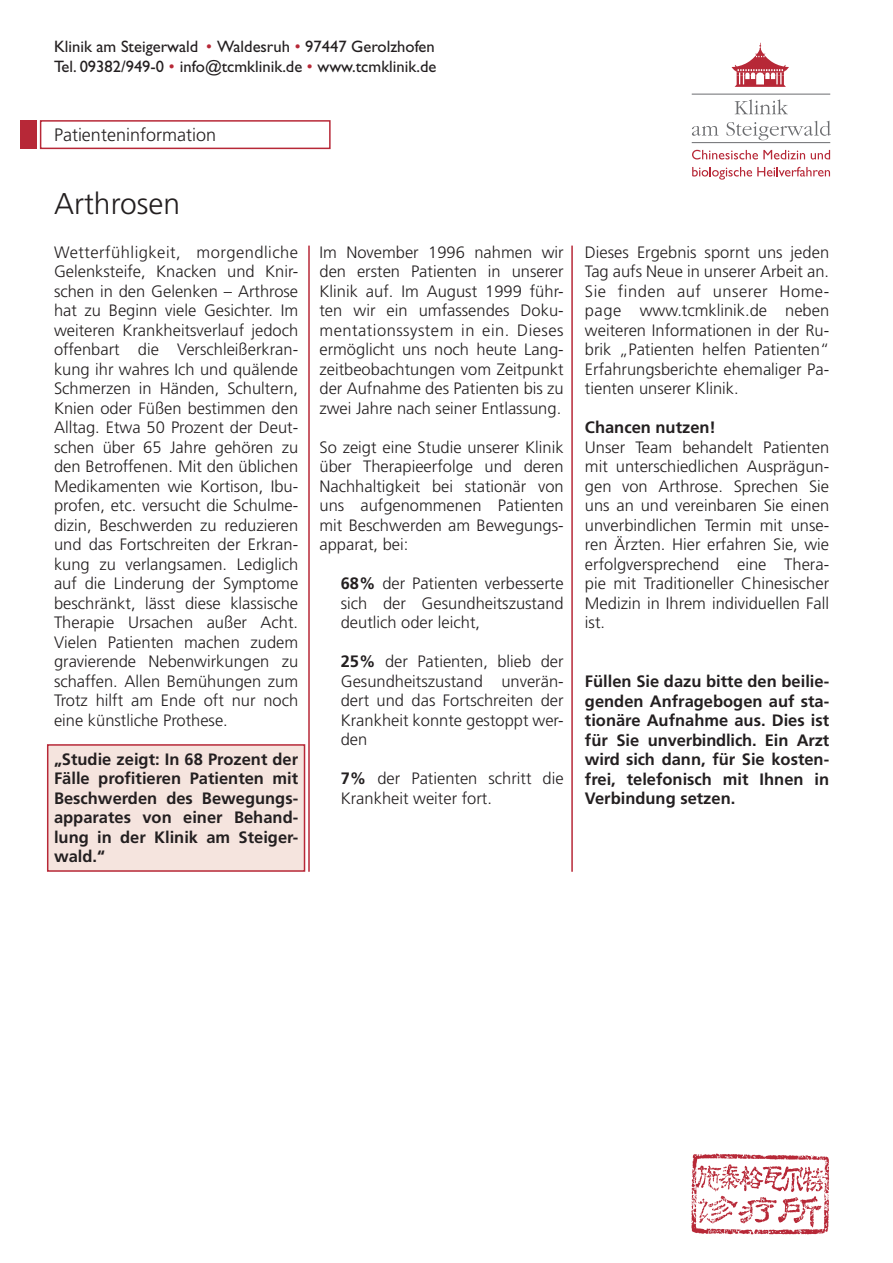
<style>
.page{position:relative;width:893px;height:1263px;background:#fff}
.page>*{position:absolute;margin:0;border:0;box-sizing:border-box;transform-origin:0 0}
.t1{font:300 30px "Frutiger LT";color:#231f20}
.t2{font:300 18px "Frutiger LT";color:#231f20}
.t3{font:300 16.5px/19.5px "Frutiger LT";color:#231f20;text-align:justify}
.t4{font:700 16.5px/19.5px "Frutiger LT";color:#231f20;text-align:justify}
.t5{font:16.5px/20px "Gill Sans";color:#231f20}
.s1{color:#b72837}
.s2{font-weight:700}
</style>
<div class="page">
<svg style="left:692px;top:167px;width:138px;height:13px"></svg>
<svg style="left:692px;top:150px;width:113px;height:9px"></svg>
<svg style="left:811px;top:150px;width:19px;height:9px"></svg>
<svg style="left:692px;top:126px;width:27px;height:10px"></svg>
<svg style="left:726px;top:121px;width:105px;height:19px"></svg>
<svg style="left:735px;top:99px;width:53px;height:15px"></svg>
<hr style="left:692px;top:94px;width:138px;height:1px;background:#6c6d70">
<hr style="left:692px;top:142px;width:138px;height:1px;background:#6c6d70">
<svg style="left:731px;top:43px;width:58px;height:44px"></svg>
<img style="left:691px;top:1153px;width:139px;height:82px">
<div style="left:47px;top:744px;width:258px;height:128px;background:#f5e4de;border:2px solid #b72837"></div>
<div style="left:20px;top:120px;width:17px;height:29px;background:#b72837"></div>
<div style="left:40px;top:120px;width:291px;height:29px;border:2px solid #b72837"></div>
<hr style="left:308px;top:246px;width:2px;height:626px;background:#b72837">
<hr style="left:571px;top:246px;width:2px;height:626px;background:#b72837">
<p class="t5" style="left:54px;top:36px;width:384px">Klinik am Steigerwald <span class="s1">•</span> Waldesruh <span class="s1">•</span> 97447 Gerolzhofen<br>Tel. 09382/949-0 <span class="s1">•</span> info@tcmklinik.de <span class="s1">•</span> www.tcmklinik.de</p>
<p class="t2" style="left:54px;top:125px;width:163px">Patienteninformation</p>
<h1 class="t1" style="left:54px;top:186px;width:128px">Arthrosen</h1>
<p class="t3" style="left:54px;top:242px;width:246px">Wetterfühligkeit, morgendliche Gelenksteife, Knacken und Knir&shy;schen in den Gelenken – Arthrose hat zu Beginn viele Gesichter. Im weiteren Krankheitsverlauf jedoch offenbart die Verschleißerkran&shy;kung ihr wahres Ich und quälende Schmerzen in Händen, Schultern, Knien oder Füßen bestimmen den Alltag. Etwa 50 Prozent der Deut&shy;schen über 65 Jahre gehören zu den Betroffenen. Mit den üblichen Medikamenten wie Kortison, Ibu&shy;profen, etc. versucht die Schulme&shy;dizin, Beschwerden zu reduzieren und das Fortschreiten der Erkran&shy;kung zu verlangsamen. Lediglich auf die Linderung der Symptome beschränkt, lässt diese klassische Therapie Ursachen außer Acht.<br>Vielen Patienten machen zudem gravierende Nebenwirkungen zu schaffen. Allen Bemühungen zum Trotz hilft am Ende oft nur noch eine künstliche Prothese.</p>
<p class="t4" style="left:54px;top:749px;width:246px">„Studie zeigt: In 68 Prozent der Fälle profitieren Patienten mit Beschwerden des Bewegungs&shy;apparates von einer Behand&shy;lung in der Klinik am Steiger&shy;wald.“</p>
<p class="t3" style="left:319px;top:242px;width:246px">Im November 1996 nahmen wir den ersten Patienten in unserer Klinik auf. Im August 1999 führ&shy;ten wir ein umfassendes Doku&shy;mentationssystem in ein. Dieses ermöglicht uns noch heute Lang&shy;zeitbeobachtungen vom Zeitpunkt der Aufnahme des Patienten bis zu zwei Jahre nach seiner Entlassung.</p>
<p class="t3" style="left:319px;top:437px;width:246px">So zeigt eine Studie unserer Klinik über Therapieerfolge und deren Nachhaltigkeit bei stationär von uns aufgenommenen Patienten mit Beschwerden am Bewegungs&shy;apparat, bei:</p>
<p class="t3" style="left:341px;top:574px;width:224px"><span class="s2">68%</span> der Patienten verbesserte sich der Gesundheitszustand deutlich oder leicht,</p>
<p class="t3" style="left:341px;top:652px;width:224px"><span class="s2">25%</span> der Patienten, blieb der Gesundheitszustand unverän&shy;dert und das Fortschreiten der Krankheit konnte gestoppt wer&shy;den</p>
<p class="t3" style="left:341px;top:769px;width:224px"><span class="s2">7%</span> der Patienten schritt die<br>Krankheit weiter fort.</p>
<p class="t3" style="left:585px;top:243px;width:246px">Dieses Ergebnis spornt uns jeden Tag aufs Neue in unserer Arbeit an.<br>Sie finden auf unserer Home&shy;page www.tcmklinik.de neben weiteren Informationen in der Ru&shy;brik „Patienten helfen Patienten“ Erfahrungsberichte ehemaliger Pa&shy;tienten unserer Klinik.</p>
<p class="t4" style="left:585px;top:418px;width:133px">Chancen nutzen!</p>
<p class="t3" style="left:585px;top:438px;width:246px">Unser Team behandelt Patienten mit unterschiedlichen Ausprägun&shy;gen von Arthrose. Sprechen Sie uns an und vereinbaren Sie einen unverbindlichen Termin mit unse&shy;ren Ärzten. Hier erfahren Sie, wie erfolgversprechend eine Thera&shy;pie mit Traditioneller Chinesischer Medizin in Ihrem individuellen Fall ist.</p>
<p class="t4" style="left:585px;top:671px;width:246px">Füllen Sie dazu bitte den beilie&shy;genden Anfragebogen auf sta&shy;tionäre Aufnahme aus. Dies ist für Sie unverbindlich. Ein Arzt wird sich dann, für Sie kosten&shy;frei, telefonisch mit Ihnen in Verbindung setzen.</p>
</div>
